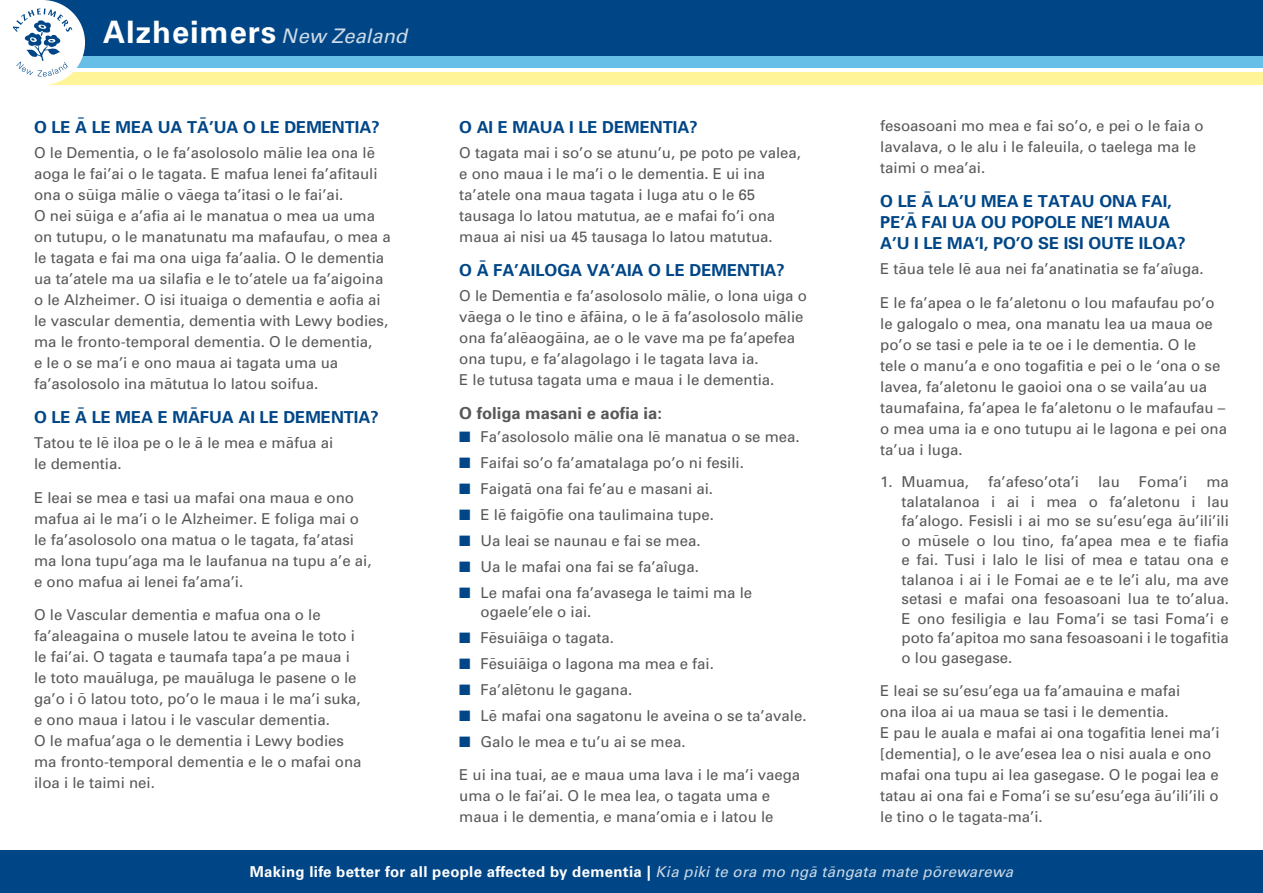
<style>
.page{position:relative;width:1263px;height:893px;background:#fff}
.page>*{position:absolute;margin:0;border:0;box-sizing:border-box;transform-origin:0 0}
.t1{font:700 30.9px "Univers";letter-spacing:.03em;color:#fff}
.t2{font:16.5px/21px "Univers Bold Macron";color:#004687}
.t3{font:16.5px "Univers Bold Macron";color:#58585a}
.t4{font:15px/21px "Univers Macron";color:#58585a}
.t5{font:700 15px "Univers";letter-spacing:.02em;color:#fff}
.s1{font-weight:400;font-style:italic;font-size:20.1px;color:#ccdae7}
.s2{color:#004687}
.s3{font-weight:400;font-style:italic;color:#ccdae7}
</style>
<div class="page">
<div style="left:0;top:850px;width:1263px;height:43px;background:#004687"></div>
<div style="left:50px;top:55px;width:1213px;height:13px;background:#67bee7"></div>
<div style="left:43px;top:72px;width:1220px;height:13px;background:#fff598"></div>
<div style="left:43px;top:0;width:1220px;height:55px;background:#004687"></div>
<div style="left:0;top:0;width:85px;height:85px;background:#fff;border-radius:50%"></div>
<svg style="left:13px;top:8px;width:59px;height:69px"></svg>
<h1 class="t1" style="left:103px;top:14px;width:307px">Alzheimers <span class="s1">New Zealand</span></h1>
<p class="t2" style="left:34px;top:116px;width:347px">O LE Ä LE MEA UA TÄ’UA O LE DEMENTIA?</p>
<p class="t4" style="left:34px;top:142px;width:358px">O le Dementia, o le fa’asolosolo mälie lea ona lë aoga le fai’ai o le tagata. E mafua lenei fa’afitauli ona o süiga mälie o väega ta’itasi o le fai’ai.<br>O nei süiga e a’afia ai le manatua o mea ua uma on tutupu, o le manatunatu ma mafaufau, o mea a le tagata e fai ma ona uiga fa’aalia. O le dementia ua ta’atele ma ua silafia e le to’atele ua fa’aigoina o le Alzheimer. O isi ituaiga o dementia e aofia ai le vascular dementia, dementia with Lewy bodies, ma le fronto-temporal dementia. O le dementia,<br>e le o se ma’i e ono maua ai tagata uma ua fa’asolosolo ina mätutua lo latou soifua.</p>
<p class="t2" style="left:34px;top:406px;width:346px">O LE Ä LE MEA E MÄFUA AI LE DEMENTIA?</p>
<p class="t4" style="left:34px;top:432px;width:301px">Tatou te lë iloa pe o le ä le mea e mäfua ai le dementia.</p>
<p class="t4" style="left:34px;top:487px;width:339px">E leai se mea e tasi ua mafai ona maua e ono mafua ai le ma’i o le Alzheimer. E foliga mai o le fa’asolosolo ona matua o le tagata, fa’atasi ma lona tupu’aga ma le laufanua na tupu a’e ai, e ono mafua ai lenei fa’ama’i.</p>
<p class="t4" style="left:34px;top:604px;width:329px">O le Vascular dementia e mafua ona o le fa’aleagaina o musele latou te aveina le toto i le fai’ai. O tagata e taumafa tapa’a pe maua i le toto mauäluga, pe mauäluga le pasene o le ga’o i ö latou toto, po’o le maua i le ma’i suka, e ono maua i latou i le vascular dementia.<br>O le mafua’aga o le dementia i Lewy bodies ma fronto-temporal dementia e le o mafai ona iloa i le taimi nei.</p>
<p class="t2" style="left:459px;top:116px;width:240px">O AI E MAUA I LE DEMENTIA?</p>
<p class="t4" style="left:459px;top:142px;width:343px">O tagata mai i so’o se atunu’u, pe poto pe valea, e ono maua i le ma’i o le dementia. E ui ina ta’atele ona maua tagata i luga atu o le 65 tausaga lo latou matutua, ae e mafai fo’i ona maua ai nisi ua 45 tausaga lo latou matutua.</p>
<p class="t2" style="left:459px;top:259px;width:327px">O Ä FA’AILOGA VA’AIA O LE DEMENTIA?</p>
<p class="t4" style="left:459px;top:285px;width:349px">O le Dementia e fa’asolosolo mälie, o lona uiga o väega o le tino e äfäina, o le ä fa’asolosolo mälie ona fa’alëaogäina, ae o le vave ma pe fa’apefea ona tupu, e fa’alagolago i le tagata lava ia.<br>E le tutusa tagata uma e maua i le dementia.</p>
<p class="t3" style="left:459px;top:402px;width:204px">O FOLIGA MASANI E AOFIA IA:</p>
<p class="t4" style="left:459px;top:426px;width:342px"><span class="s2">■</span> Fa’asolosolo mälie ona lë manatua o se mea.</p>
<p class="t4" style="left:459px;top:452px;width:286px"><span class="s2">■</span> Faifai so’o fa’amatalaga po’o ni fesili.</p>
<p class="t4" style="left:459px;top:478px;width:255px"><span class="s2">■</span> Faigatä ona fai fe’au e masani ai.</p>
<p class="t4" style="left:459px;top:504px;width:256px"><span class="s2">■</span> E lë faigöfie ona taulimaina tupe.</p>
<p class="t4" style="left:459px;top:530px;width:243px"><span class="s2">■</span> Ua leai se naunau e fai se mea.</p>
<p class="t4" style="left:459px;top:556px;width:241px"><span class="s2">■</span> Ua le mafai ona fai se fa’aîuga.</p>
<p class="t4" style="left:480px;top:582px;width:273px;line-height:19.5px;text-indent:-21px"><span class="s2">■</span> Le mafai ona fa’avasega le taimi ma le ogaele’ele o iai.</p>
<p class="t4" style="left:459px;top:627px;width:156px"><span class="s2">■</span> Fësuiäiga o tagata.</p>
<p class="t4" style="left:459px;top:653px;width:256px"><span class="s2">■</span> Fësuiäiga o lagona ma mea e fai.</p>
<p class="t4" style="left:459px;top:679px;width:174px"><span class="s2">■</span> Fa’alëtonu le gagana.</p>
<p class="t4" style="left:459px;top:705px;width:349px"><span class="s2">■</span> Lë mafai ona sagatonu le aveina o se ta’avale.</p>
<p class="t4" style="left:459px;top:730px;width:228px"><span class="s2">■</span> Galo le mea e tu’u ai se mea.</p>
<p class="t4" style="left:459px;top:764px;width:342px">E ui ina tuai, ae e maua uma lava i le ma’i vaega uma o le fai’ai. O le mea lea, o tagata uma e maua i le dementia, e mana’omia e i latou le</p>
<p class="t4" style="left:880px;top:115px;width:325px">fesoasoani mo mea e fai so’o, e pei o le faia o lavalava, o le alu i le faleuila, o taelega ma le taimi o mea’ai.</p>
<p class="t2" style="left:880px;top:190px;width:307px">O LE Ä LA’U MEA E TATAU O NA FAI,<br>PE’Ä FAI UA O U POPOLE NE’I MAUA<br>A’U I LE MA’I, PO’O SE ISI O UTE ILOA?</p>
<p class="t4" style="left:880px;top:258px;width:325px">E täua tele lë aua nei fa’anatinatia se fa’aîuga.</p>
<p class="t4" style="left:880px;top:292px;width:348px">E le fa’apea o le fa’aletonu o lou mafaufau po’o le galogalo o mea, ona manatu lea ua maua oe po’o se tasi e pele ia te oe i le dementia. O le<br>tele o manu’a e ono togafitia e pei o le ‘ona o se lavea, fa’aletonu le gaoioi ona o se vaila’au ua taumafaina, fa’apea le fa’aletonu o le mafaufau – o mea uma ia e ono tutupu ai le lagona e pei ona ta’ua i luga.</p>
<p class="t4" style="left:880px;top:471px;width:90px">1. Muamua,</p>
<p class="t4" style="left:988px;top:471px;width:92px">fa’afeso’ota’i</p>
<p class="t4" style="left:1098px;top:471px;width:23px">lau</p>
<p class="t4" style="left:1139px;top:471px;width:50px">Foma’i</p>
<p class="t4" style="left:901px;top:472px;width:329px;line-height:19.5px;text-align:justify;text-indent:305px">ma talatalanoa i ai i mea o fa’aletonu i lau fa’alogo. Fesisli i ai mo se su’esu’ega äu’ili’ili o müsele o lou tino, fa’apea mea e te fiafia e fai. Tusi i lalo le lisi of mea e tatau ona e talanoa i ai i le Fomai ae e te le’i alu, ma ave setasi e mafai ona fesoasoani lua te to’alua.<br>E ono fesiligia e lau Foma’i se tasi Foma’i e poto fa’apitoa mo sana fesoasoani i le togafitia o lou gasegase.</p>
<p class="t4" style="left:880px;top:680px;width:341px">E leai se su’esu’ega ua fa’amauina e mafai<br>ona iloa ai ua maua se tasi i le dementia.<br>E pau le auala e mafai ai ona togafitia lenei ma’i [dementia], o le ave’esea lea o nisi auala e ono mafai ona tupu ai lea gasegase. O le pogai lea e tatau ai ona fai e Foma’i se su’esu’ega äu’ili’ili o le tino o le tagata-ma’i.</p>
<p class="t5" style="left:250px;top:863px;width:765px">Making life better for all people affected by dementia | <span class="s3">Kia piki te ora mo ng ¯a t¯angata mate p ¯orewarewa</span></p>
</div>
